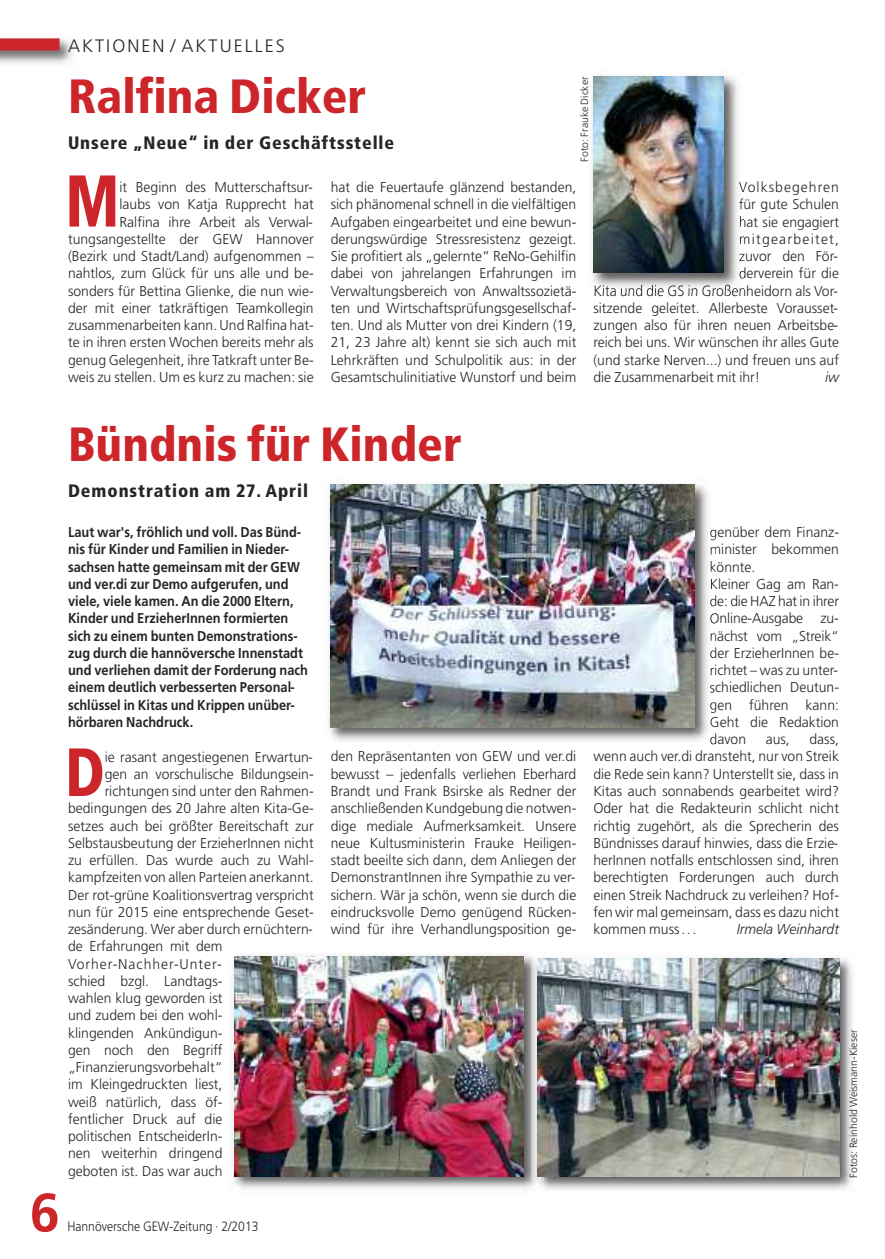
<style>
.page{position:relative;width:885px;height:1259px;background:#fff}
.page>*{position:absolute;margin:0;border:0;box-sizing:border-box;transform-origin:0 0}
.t1{font:900 condensed 73.2px "Frutiger";color:#cc262b;scale:.87 1}
.t2{font:900 condensed 68.1px "Frutiger";color:#cc262b;scale:.87 1}
.t3{font:700 54px "Frutiger";color:#cc262b}
.t4{font:900 condensed 48px "Frutiger";color:#cc262b}
.t5{font:900 condensed 18px "Frutiger";letter-spacing:.05em;color:#272627}
.t6{font:300 18px "Frutiger";letter-spacing:.115em;color:#272627}
.t7{font:300 14.25px/17.2px "Frutiger";color:#272627;text-align:justify}
.t8{font:700 14.25px/17.2px "Frutiger";color:#272627;scale:.9 1}
.t9{font:300 14.25px "Frutiger";letter-spacing:.07em;color:#272627}
.t10{font:italic 300 14.25px "Frutiger";color:#272627}
.t11{font:300 14.25px "Frutiger";letter-spacing:.09em;color:#272627}
.t12{font:300 14.25px "Frutiger";letter-spacing:.075em;color:#272627}
.t13{font:300 13.5px "Frutiger";color:#272627;scale:.9 1}
.t14{font:300 10.5px "Frutiger";color:#272627}
</style>
<div class="page">
<img style="left:0;top:39px;width:73px;height:25px">
<div style="left:0;top:38px;width:60px;height:12px;background:#cc262b"></div>
<img style="left:328px;top:484px;width:386px;height:258px">
<svg style="left:710px;top:528px;width:4px;height:12px"></svg>
<svg style="left:710px;top:546px;width:4px;height:8px"></svg>
<svg style="left:710px;top:561px;width:4px;height:11px"></svg>
<svg style="left:710px;top:578px;width:4px;height:11px"></svg>
<svg style="left:710px;top:598px;width:4px;height:8px"></svg>
<svg style="left:710px;top:613px;width:4px;height:11px"></svg>
<svg style="left:710px;top:632px;width:4px;height:9px"></svg>
<svg style="left:710px;top:649px;width:4px;height:9px"></svg>
<svg style="left:710px;top:667px;width:4px;height:8px"></svg>
<svg style="left:710px;top:684px;width:4px;height:8px"></svg>
<svg style="left:710px;top:701px;width:4px;height:26px"></svg>
<svg style="left:710px;top:735px;width:4px;height:10px"></svg>
<img style="left:331px;top:485px;width:363px;height:242px">
<img style="left:233px;top:954px;width:298px;height:235px">
<img style="left:234px;top:956px;width:289px;height:220px">
<img style="left:591px;top:75px;width:152px;height:217px">
<svg style="left:738px;top:181px;width:5px;height:11px"></svg>
<svg style="left:739px;top:198px;width:4px;height:12px"></svg>
<svg style="left:739px;top:216px;width:4px;height:11px"></svg>
<svg style="left:739px;top:236px;width:4px;height:8px"></svg>
<svg style="left:739px;top:253px;width:4px;height:8px"></svg>
<svg style="left:739px;top:270px;width:4px;height:8px"></svg>
<img style="left:594px;top:285px;width:122px;height:7px">
<img style="left:593px;top:77px;width:130px;height:196px">
<img style="left:531px;top:957px;width:322px;height:233px">
<img style="left:538px;top:958px;width:300px;height:218px">
<p class="t6" style="left:68px;top:38px;width:218px">AKTIONEN / AKTUELLES</p>
<h3 class="t4" style="left:68px;top:77px;width:300px">Ralfina Dicker</h3>
<p class="t5" style="left:68px;top:135px;width:327px">Unsere „Neue“ in der Geschäftsstelle</p>
<p class="t14" style="left:580px;top:162px;width:87px;rotate:-90deg">Foto: Frauke Dicker</p>
<h1 class="t1" style="left:65px;top:172px;width:64px">M</h1>
<p class="t7" style="left:68px;top:180px;width:247px;text-align:right">it Beginn des Mutterschaftsur-<br>laubs von Katja Rupprecht hat<br>Ralfina ihre Arbeit als Verwal&shy;tungsangestellte der GEW Hannover (Bezirk und Stadt/Land) aufgenommen – nahtlos, zum Glück für uns alle und be&shy;sonders für Bettina Glienke, die nun wie&shy;der mit einer tatkräftigen Teamkollegin zusammenarbeiten kann. Und Ralfina hat&shy;te in ihren ersten Wochen bereits mehr als genug Gelegenheit, ihre Tatkraft unter Be&shy;weis zu stellen. Um es kurz zu machen: sie</p>
<p class="t7" style="left:331px;top:180px;width:247px">hat die Feuertaufe glänzend bestanden, sich phänomenal schnell in die vielfältigen Aufgaben eingearbeitet und eine bewun&shy;derungswürdige Stressresistenz gezeigt.<br>Sie profitiert als „gelernte“ ReNo-Gehilfin dabei von jahrelangen Erfahrungen im Verwaltungsbereich von Anwaltssozietä&shy;ten und Wirtschaftsprüfungsgesellschaf&shy;ten. Und als Mutter von drei Kindern (19, 21, 23 Jahre alt) kennt sie sich auch mit Lehrkräften und Schulpolitik aus: in der Gesamtschulinitiative Wunstorf und beim</p>
<p class="t12" style="left:738px;top:181px;width:102px">Volksbegehren</p>
<p class="t7" style="left:738px;top:197px;width:102px">für gute Schulen</p>
<p class="t7" style="left:738px;top:214px;width:102px">hat sie engagiert</p>
<p class="t11" style="left:738px;top:233px;width:102px">mitgearbeitet,</p>
<p class="t7" style="left:738px;top:249px;width:101px">zuvor den För-</p>
<p class="t7" style="left:738px;top:266px;width:102px">derverein für die</p>
<p class="t7" style="left:593px;top:283px;width:246px">Kita und die GS in Großenheidorn als Vor-</p>
<p class="t7" style="left:593px;top:300px;width:246px">sitzende geleitet. Allerbeste Vorausset-</p>
<p class="t7" style="left:593px;top:318px;width:246px">zungen also für ihren neuen Arbeitsbe-</p>
<p class="t7" style="left:593px;top:335px;width:247px">reich bei uns. Wir wünschen ihr alles Gute</p>
<p class="t7" style="left:593px;top:352px;width:247px">(und starke Nerven...) und freuen uns auf</p>
<p class="t7" style="left:593px;top:369px;width:168px">die Zusammenarbeit mit ihr!</p>
<p class="t10" style="left:825px;top:371px;width:15px">iw</p>
<h3 class="t3" style="left:30px;top:1191px;width:32px">6</h3>
<h3 class="t4" style="left:68px;top:424px;width:395px">Bündnis für Kinder</h3>
<p class="t5" style="left:68px;top:483px;width:241px">Demonstration am 27. April</p>
<p class="t8" style="left:68px;top:525px;width:268px">Laut war's, fröhlich und voll. Das Bünd&shy;nis für Kinder und Familien in Nieder&shy;sachsen hatte gemeinsam mit der GEW und ver.di zur Demo aufgerufen, und viele, viele kamen. An die 2000 Eltern, Kinder und ErzieherInnen formierten sich zu einem bunten Demonstrations&shy;zug durch die hannöversche Innenstadt und verliehen damit der Forderung nach einem deutlich verbesserten Personal&shy;schlüssel in Kitas und Krippen unüber&shy;hörbaren Nachdruck.</p>
<h2 class="t2" style="left:65px;top:745px;width:47px">D</h2>
<p class="t7" style="left:105px;top:749px;width:210px">ie rasant angestiegenen Erwartun-</p>
<p class="t7" style="left:105px;top:766px;width:210px">gen an vorschulische Bildungsein-</p>
<p class="t7" style="left:105px;top:783px;width:210px">richtungen sind unter den Rahmen-</p>
<p class="t7" style="left:68px;top:801px;width:247px">bedingungen des 20 Jahre alten Kita-Ge-</p>
<p class="t7" style="left:68px;top:818px;width:247px">setzes auch bei größter Bereitschaft zur</p>
<p class="t7" style="left:68px;top:835px;width:247px">Selbstausbeutung der ErzieherInnen nicht</p>
<p class="t7" style="left:68px;top:852px;width:247px">zu erfüllen. Das wurde auch zu Wahl-</p>
<p class="t7" style="left:68px;top:870px;width:247px">kampfzeiten von allen Parteien anerkannt.</p>
<p class="t7" style="left:68px;top:887px;width:247px">Der rot-grüne Koalitionsvertrag verspricht</p>
<p class="t7" style="left:68px;top:904px;width:247px">nun für 2015 eine entsprechende Geset-</p>
<p class="t7" style="left:68px;top:921px;width:246px">zesänderung. Wer aber durch ernüchtern-</p>
<p class="t7" style="left:68px;top:939px;width:156px">de Erfahrungen mit dem</p>
<p class="t9" style="left:68px;top:958px;width:155px">Vorher-Nachher-Unter-</p>
<p class="t7" style="left:68px;top:973px;width:156px">schied bzgl. Landtags-</p>
<p class="t7" style="left:68px;top:990px;width:156px">wahlen klug geworden ist</p>
<p class="t7" style="left:68px;top:1008px;width:156px">und zudem bei den wohl-</p>
<p class="t7" style="left:68px;top:1025px;width:156px">klingenden Ankündigun-</p>
<p class="t7" style="left:68px;top:1042px;width:156px">gen noch den Begriff</p>
<p class="t7" style="left:68px;top:1059px;width:156px">„Finanzierungsvorbehalt“</p>
<p class="t7" style="left:68px;top:1077px;width:156px">im Kleingedruckten liest,</p>
<p class="t7" style="left:68px;top:1094px;width:156px">weiß natürlich, dass öf-</p>
<p class="t7" style="left:68px;top:1111px;width:156px">fentlicher Druck auf die</p>
<p class="t7" style="left:68px;top:1128px;width:156px">politischen EntscheiderIn-</p>
<p class="t7" style="left:68px;top:1146px;width:156px">nen weiterhin dringend</p>
<p class="t7" style="left:68px;top:1163px;width:156px">geboten ist. Das war auch</p>
<p class="t13" style="left:67px;top:1221px;width:214px">Hannöversche GEW-Zeitung · 2/2013</p>
<p class="t7" style="left:331px;top:749px;width:247px">den Repräsentanten von GEW und ver.di bewusst – jedenfalls verliehen Eberhard Brandt und Frank Bsirske als Redner der anschließenden Kundgebung die notwen&shy;dige mediale Aufmerksamkeit. Unsere neue Kultusministerin Frauke Heiligen&shy;stadt beeilte sich dann, dem Anliegen der DemonstrantInnen ihre Sympathie zu ver&shy;sichern. Wär ja schön, wenn sie durch die eindrucksvolle Demo genügend Rücken&shy;wind für ihre Verhandlungsposition ge-</p>
<p class="t7" style="left:709px;top:525px;width:131px;text-align:left">genüber dem Finanz&shy;minister bekommen könnte.<br>Kleiner Gag am Ran&shy;de: die HAZ hat in ihrer<br>Online-Ausgabe zu&shy;nächst vom „Streik“ der ErzieherInnen be&shy;richtet – was zu unter&shy;schiedlichen Deutun&shy;gen führen kann:<br>Geht die Redaktion davon</p>
<p class="t7" style="left:593px;top:732px;width:247px;text-indent:216px">dass, wenn auch ver.di dransteht, nur von Streik die Rede sein kann? Unterstellt sie, dass in Kitas auch sonnabends gearbeitet wird?<br>Oder hat die Redakteurin schlicht nicht richtig zugehört, als die Sprecherin des Bündnisses darauf hinwies, dass die Erzie&shy;herInnen notfalls entschlossen sind, ihren berechtigten Forderungen auch durch einen Streik Nachdruck zu verleihen? Hof&shy;fen wir mal gemeinsam, dass es dazu nicht kommen muss...</p>
<p class="t7" style="left:765px;top:732px;width:26px">aus,</p>
<p class="t10" style="left:736px;top:923px;width:104px">Irmela Weinhardt</p>
<p class="t14" style="left:849px;top:1177px;width:149px;rotate:-90deg">Fotos: Reinhold Weismann-Kieser</p>
</div>
